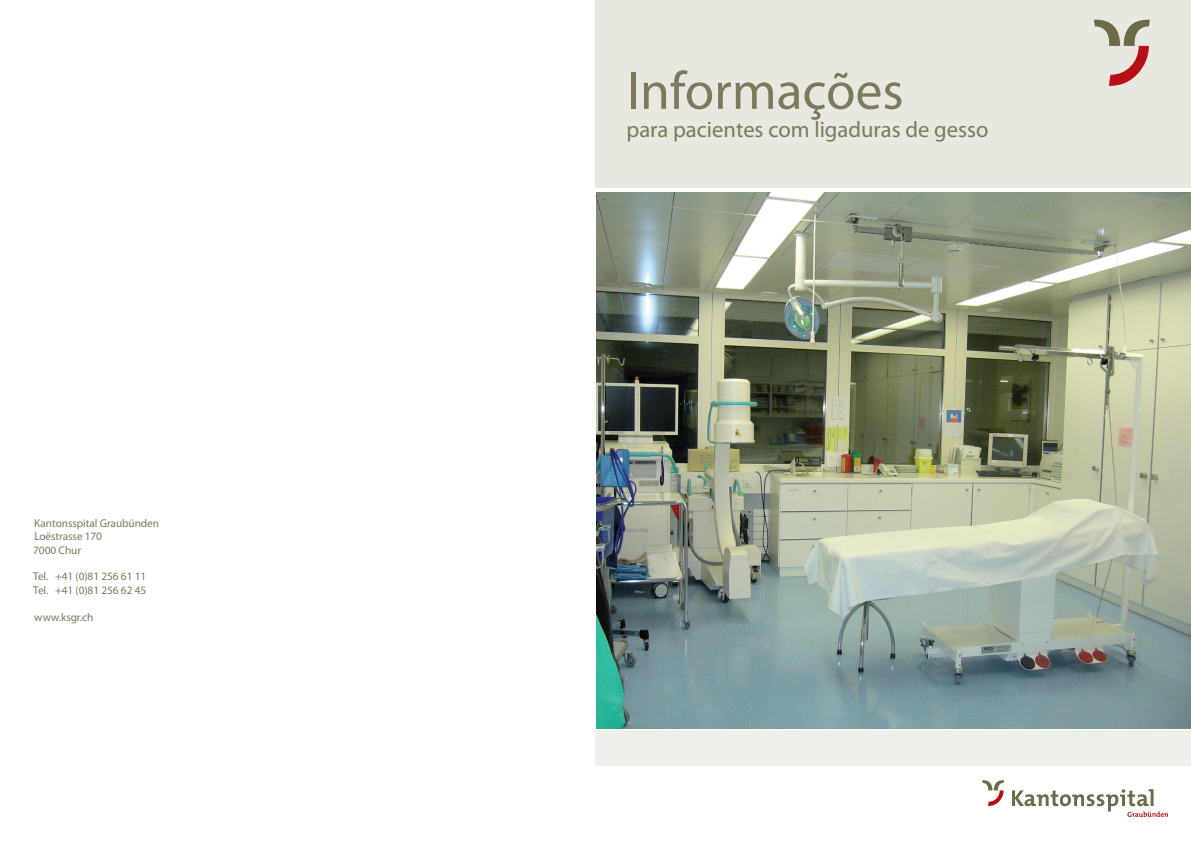
<style>
.page{position:relative;width:1191px;height:842px;background:#fff}
.page>*{position:absolute;margin:0;border:0;box-sizing:border-box;transform-origin:0 0}
.t1{font:53.6px "Myriad Pro";color:#7c795d}
.t2{font:22.6px "Myriad Pro";color:#7c795d}
.t3{font:11.3px/13.4px "Myriad Pro";letter-spacing:-.005em;color:#7c795d}
</style>
<div class="page">
<img style="left:596px;top:192px;width:595px;height:537px">
<svg style="left:982px;top:780px;width:22px;height:26px"></svg>
<svg style="left:1012px;top:789px;width:155px;height:28px"></svg>
<div style="left:595px;top:0;width:596px;height:187px;background:#e8e8e1"></div>
<div style="left:595px;top:731px;width:596px;height:35px;background:#f0f0eb"></div>
<svg style="left:1094px;top:20px;width:55px;height:66px"></svg>
<p class="t3" style="left:33px;top:516px;width:127px">Kantonsspital Graubünden<br>Loëstrasse 170<br>7000 Chur</p>
<p class="t3" style="left:33px;top:570px;width:114px">Tel. +41 (0)81 256 61 11<br>Tel. +41 (0)81 256 62 45</p>
<p class="t3" style="left:34px;top:610px;width:61px">www.ksgr.ch</p>
<h1 class="t1" style="left:626px;top:58px;width:278px">Informações</h1>
<h2 class="t2" style="left:626px;top:115px;width:363px">para pacientes com ligaduras de gesso</h2>
</div>
